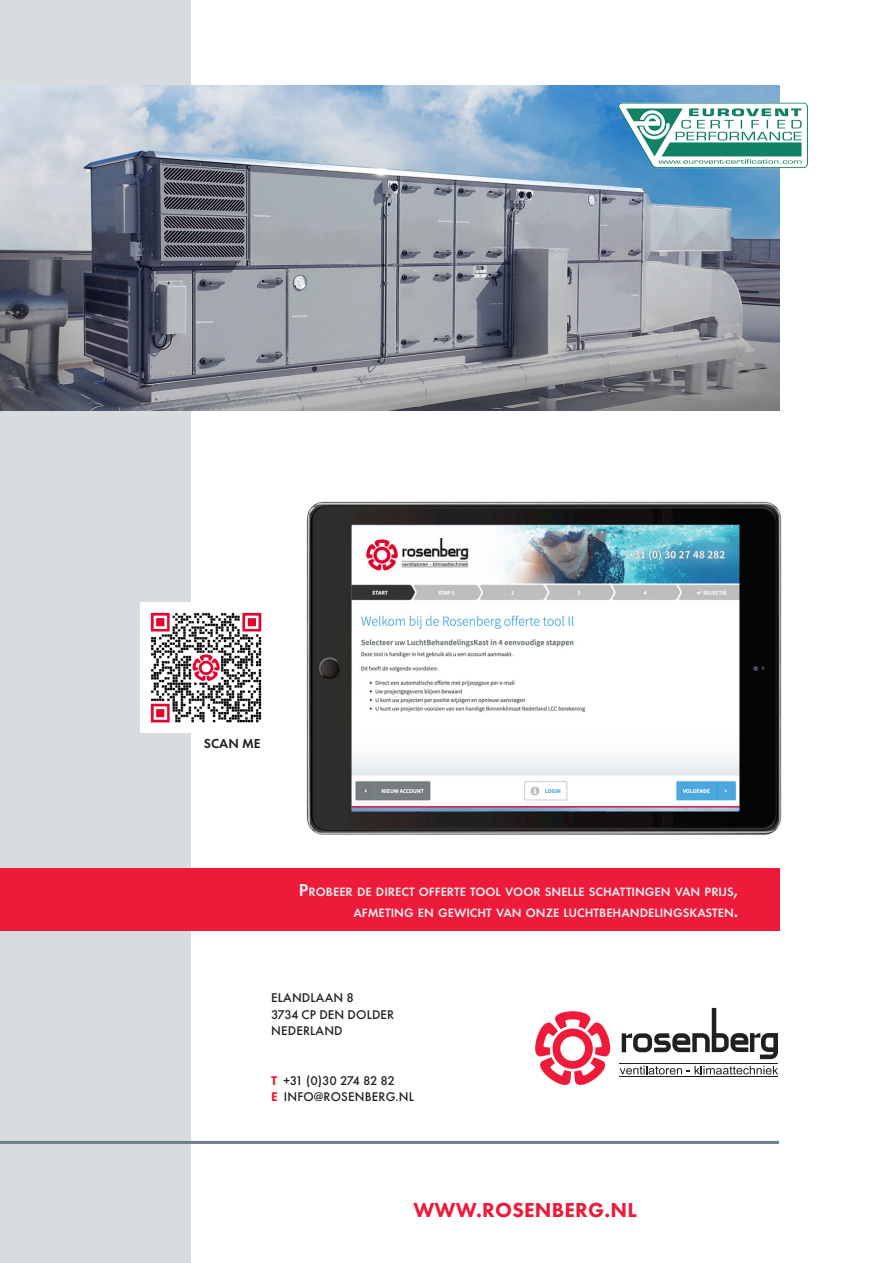
<style>
.page{position:relative;width:893px;height:1263px;background:#fff}
.page>*{position:absolute;margin:0;border:0;box-sizing:border-box;transform-origin:0 0}
.t1{font:800 21px "Futura PT";letter-spacing:.01em;color:#ed1a3a}
.t2{font:600 13.5px "Futura PT";color:#231f20}
.t3{font:500 13.2px/16.5px "Futura PT";letter-spacing:.01em;color:#231f20}
.t4{font:500 13.2px "Futura PT";letter-spacing:-.04em;color:#231f20}
.t5{font:600 12.6px "Futura PT";color:#e6e7e9}
.s1{font-size:18px}
.s2{font-weight:800;color:#ed1a3a}
</style>
<div class="page">
<div style="left:0;top:0;width:191px;height:1263px;background:#d9dcde"></div>
<img style="left:306px;top:501px;width:476px;height:334px">
<img style="left:0;top:85px;width:779px;height:325px">
<img style="left:618px;top:85px;width:189px;height:114px">
<svg style="left:535px;top:1011px;width:76px;height:74px"></svg>
<svg style="left:622px;top:1008px;width:156px;height:51px"></svg>
<svg style="left:620px;top:1066px;width:158px;height:8px"></svg>
<hr style="left:620px;top:1076px;width:158px;height:1px;background:#231f20">
<hr style="left:620px;top:1063px;width:158px;height:1px;background:#231f20">
<svg style="left:0;top:1141px;width:779px;height:3px;background:#718288"></svg>
<img style="left:141px;top:602px;width:121px;height:131px">
<div style="left:0;top:868px;width:779px;height:62px;background:#ed1a3a"></div>
<p class="t2" style="left:204px;top:735px;width:58px">SCAN ME</p>
<p class="t5" style="left:299px;top:883px;width:441px"><span class="s1">P</span>ROBEER DE DIRECT OFFERTE TOOL VOOR SNELLE SCHATTINGEN VAN PRIJS<span class="s1">,</span></p>
<p class="t5" style="left:353px;top:905px;width:387px">AFMETING EN GEWICHT VAN ONZE LUCHTBEHANDELINGSKASTEN<span class="s1">.</span></p>
<p class="t3" style="left:271px;top:989px;width:125px">ELANDLAAN 8<br>3734 CP DEN DOLDER</p>
<p class="t3" style="left:271px;top:1022px;width:73px">NEDERLAND</p>
<p class="t4" style="left:271px;top:1072px;width:125px"><span class="s2">T</span> +31 (0)30 274 82 82</p>
<p class="t3" style="left:271px;top:1088px;width:144px"><span class="s2">E</span> INFO@ROSENBERG.NL</p>
<p class="t1" style="left:413px;top:1196px;width:225px">WWW.ROSENBERG.NL</p>
</div>
